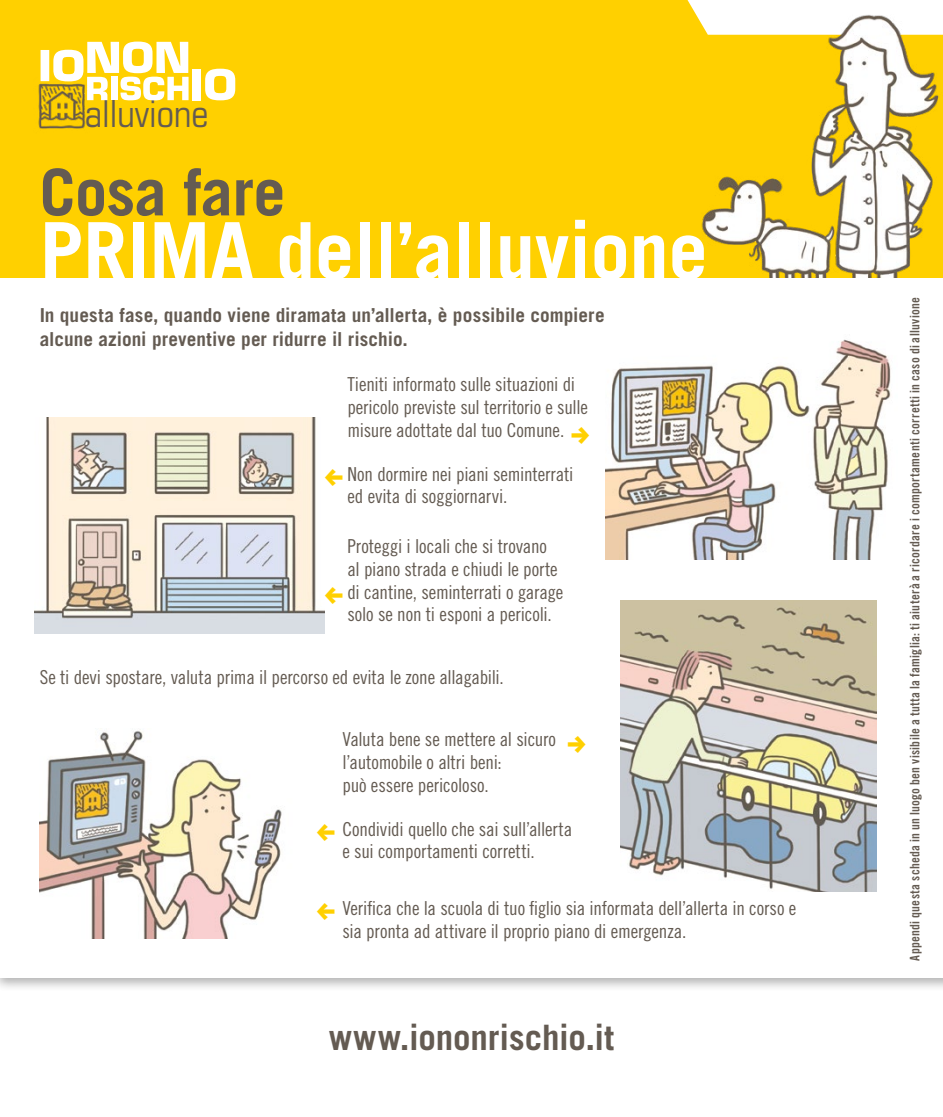
<style>
.page{position:relative;width:943px;height:1117px;background:#fff}
.page>*{position:absolute;margin:0;border:0;box-sizing:border-box;transform-origin:0 0}
.t1{font:700 78.58px "Trade Gothic LT Std";letter-spacing:-.005em;color:#fff}
.t2{font:700 64.58px "Trade Gothic LT Std";letter-spacing:-.01em;color:#645b52}
.t3{font:condensed 37.27px "Eurostile LT Std";color:#645b52}
.t4{font:700 35px "Trade Gothic LT Std";letter-spacing:-.005em;color:#645b52}
.t5{font:19.25px/22.8px "Trade Gothic LT Std Cn 18";letter-spacing:-.01em;color:#645b52}
.t6{font:700 19.25px/24.5px "Trade Gothic LT Std";letter-spacing:.005em;color:#645b52}
.t7{font:13.12px "Trade Gothic LT Std Bd Cn 20";letter-spacing:.025em;color:#645b52}
</style>
<div class="page">
<div style="left:0;top:0;width:692px;height:278px;background:#ffd000"></div>
<img style="left:644px;top:7px;width:299px;height:271px">
<div style="left:0;top:348px;width:943px;height:644px;background:#000;opacity:.3"></div>
<div style="left:0;top:278px;width:943px;height:699px;background:#fff"></div>
<img style="left:605px;top:339px;width:286px;height:220px">
<svg style="left:41px;top:42px;width:147px;height:58px"></svg>
<div style="left:192px;top:69px;width:9px;height:31px;background:#fff"></div>
<svg style="left:205px;top:69px;width:30px;height:31px"></svg>
<img style="left:620px;top:600px;width:256px;height:291px">
<img style="left:34px;top:417px;width:290px;height:216px">
<img style="left:34px;top:78px;width:55px;height:58px">
<img style="left:40px;top:731px;width:242px;height:207px">
<h3 class="t3" style="left:85px;top:92px;width:125px">alluvione</h3>
<h2 class="t2" style="left:40px;top:153px;width:247px">Cosa fare</h2>
<h1 class="t1" style="left:40px;top:202px;width:669px">PRIMA dell’alluvione</h1>
<p class="t6" style="left:40px;top:302px;width:566px">In questa fase, quando viene diramata un’allerta, è possibile compiere alcune azioni preventive per ridurre il rischio.</p>
<p class="t5" style="left:347px;top:372px;width:242px">Tieniti informato sulle situazioni di pericolo previste sul territorio e sulle misure adottate dal tuo Comune.</p>
<p class="t5" style="left:347px;top:462px;width:227px">Non dormire nei piani seminterrati ed evita di soggiornarvi.</p>
<p class="t5" style="left:347px;top:534px;width:217px">Proteggi i locali che si trovano al piano strada e chiudi le porte di cantine, seminterrati o garage solo se non ti esponi a pericoli.</p>
<p class="t5" style="left:40px;top:665px;width:465px">Se ti devi spostare, valuta prima il percorso ed evita le zone allagabili.</p>
<p class="t5" style="left:342px;top:727px;width:215px">Valuta bene se mettere al sicuro l’automobile o altri beni:<br>può essere pericoloso.</p>
<p class="t5" style="left:342px;top:816px;width:231px">Condividi quello che sai sull’allerta e sui comportamenti corretti.</p>
<p class="t5" style="left:342px;top:896px;width:455px">Verifica che la scuola di tuo figlio sia informata dell’allerta in corso e sia pronta ad attivare il proprio piano di emergenza.</p>
<h3 class="t4" style="left:329px;top:1015px;width:287px">www.iononrischio.it</h3>
<p class="t7" style="left:906px;top:960px;width:665px;rotate:-90deg">Appendi questa scheda in un luogo ben visibile a tutta la famiglia: ti aiuterà a ricordare i comportamenti corretti in caso di alluvione</p>
</div>
